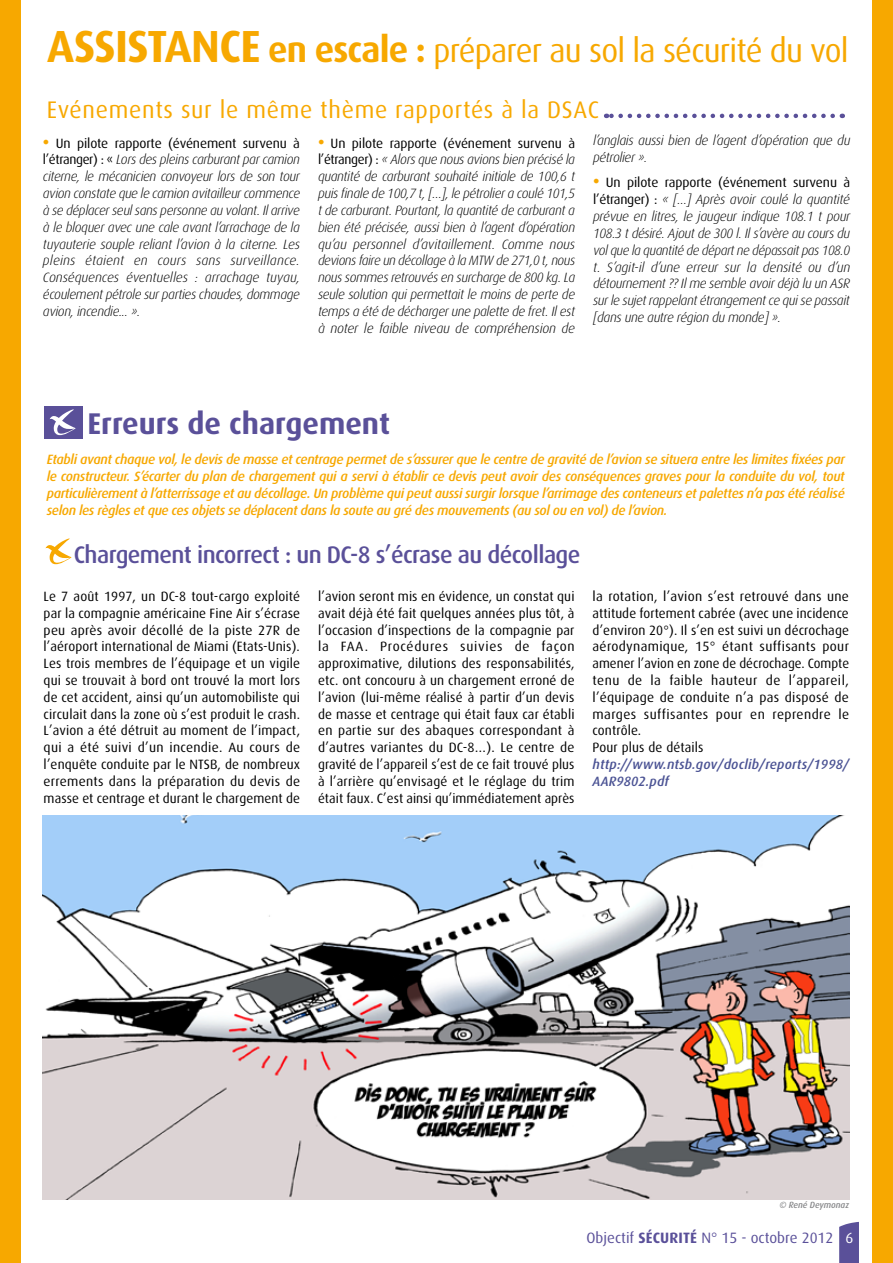
<style>
.page{position:relative;width:893px;height:1263px;background:#fff}
.page>*{position:absolute;margin:0;border:0;box-sizing:border-box;transform-origin:0 0}
.t1{font:33px "Dax OT";letter-spacing:-.025em;color:#f7a800}
.t2{font:700 30px "Dax OT";color:#5a5099}
.t3{font:500 24px "Dax OT";letter-spacing:-.025em;color:#5a5099}
.t4{font:24px "Dax OT";letter-spacing:.03em;color:#f7a800}
.t5{font:15px "Dax OT";color:#5a5099}
.t6{font:italic 300 13.5px/16.8px "Dax OT";letter-spacing:-.025em;color:#000;text-align:justify}
.t7{font:13.5px/16.8px "Dax OT";letter-spacing:.01em;color:#000;text-align:justify}
.t8{font:italic 500 13.5px/16.8px "Dax OT";letter-spacing:-.025em;color:#f7a800;text-align:justify}
.t9{font:italic 500 13.5px/16.8px "Dax OT";letter-spacing:.01em;color:#4b5394}
.t10{font:italic 500 9px "Dax OT";color:#87888a;scale:.95 1}
.s1{font-weight:700;font-size:45px}
.s2{font-weight:700;font-size:36px}
.s3{font-weight:700;font-style:normal;font-size:16.5px;color:#f7a800}
.s4{font-weight:400;font-style:normal}
.s5{font-weight:700}
.s6{color:#fff}
</style>
<div class="page">
<svg style="left:839px;top:1222px;width:20px;height:41px"></svg>
<div style="left:45px;top:406px;width:38px;height:33px;background:#5a5099"></div>
<svg style="left:50px;top:409px;width:26px;height:27px"></svg>
<svg style="left:45px;top:539px;width:27px;height:26px"></svg>
<svg style="left:606px;top:114px;width:227px;height:4px"></svg>
<div style="left:0;top:0;width:21px;height:1263px;background:#f7a800"></div>
<div style="left:872px;top:0;width:21px;height:1263px;background:#f7a800"></div>
<img style="left:43px;top:816px;width:806px;height:383px">
<h1 class="t1" style="left:47px;top:32px;width:803px"><span class="s1">Assistance</span> <span class="s2">en escale :</span> préparer au sol la sécurité du vol</h1>
<h3 class="t4" style="left:47px;top:96px;width:554px">Evénements sur le même thème rapportés à la DSAC</h3>
<p class="t6" style="left:43px;top:135px;width:259px"><span class="s3">•</span> <span class="s4">Un pilote rapporte (événement survenu à l’étranger) : «</span> Lors des pleins carburant par camion citerne, le mécanicien convoyeur lors de son tour avion constate que le camion avitailleur commence à se déplacer seul sans personne au volant. Il arrive à le bloquer avec une cale avant l’arrachage de la tuyauterie souple reliant l’avion à la citerne. Les pleins étaient en cours sans surveillance.<br>Conséquences éventuelles : arrachage tuyau, écoulement pétrole sur parties chaudes, dommage avion, incendie... ».</p>
<p class="t6" style="left:318px;top:135px;width:259px"><span class="s3">•</span> <span class="s4">Un pilote rapporte (événement survenu à l’étranger) :</span> « Alors que nous avions bien précisé la quantité de carburant souhaité initiale de 100,6 t puis finale de 100,7 t, […], le pétrolier a coulé 101,5 t de carburant. Pourtant, la quantité de carburant a bien été précisée, aussi bien à l’agent d’opération qu’au personnel d’avitaillement. Comme nous devions faire un décollage à la MTW de 271,0 t, nous nous sommes retrouvés en surcharge de 800 kg. La seule solution qui permettait le moins de perte de temps a été de décharger une palette de fret. Il est à noter le faible niveau de compréhension de</p>
<p class="t6" style="left:593px;top:132px;width:259px">l’anglais aussi bien de l’agent d’opération que du pétrolier ».</p>
<p class="t6" style="left:593px;top:175px;width:259px"><span class="s3">•</span> <span class="s4">Un pilote rapporte (événement survenu à l’étranger) :</span> « […] Après avoir coulé la quantité prévue en litres, le jaugeur indique 108.1 t pour 108.3 t désiré. Ajout de 300 l. Il s’avère au cours du vol que la quantité de départ ne dépassait pas 108.0 t. S’agit-il d’une erreur sur la densité ou d’un détournement ?? Il me semble avoir déjà lu un ASR sur le sujet rappelant étrangement ce qui se passait [dans une autre région du monde] ».</p>
<h2 class="t2" style="left:87px;top:406px;width:304px">Erreurs de chargement</h2>
<p class="t8" style="left:47px;top:451px;width:800px">Etabli avant chaque vol, le devis de masse et centrage permet de s’assurer que le centre de gravité de l’avion se situera entre les limites fixées par le constructeur. S’écarter du plan de chargement qui a servi à établir ce devis peut avoir des conséquences graves pour la conduite du vol, tout particulièrement à l’atterrissage et au décollage. Un problème qui peut aussi surgir lorsque l’arrimage des conteneurs et palettes n’a pas été réalisé selon les règles et que ces objets se déplacent dans la soute au gré des mouvements (au sol ou en vol) de l’avion.</p>
<h3 class="t3" style="left:74px;top:542px;width:508px">Chargement incorrect : un DC-8 s’écrase au décollage</h3>
<p class="t7" style="left:44px;top:588px;width:258px">Le 7 août 1997, un DC-8 tout-cargo exploité par la compagnie américaine Fine Air s’écrase peu après avoir décollé de la piste 27R de l’aéroport international de Miami (Etats-Unis).<br>Les trois membres de l’équipage et un vigile qui se trouvait à bord ont trouvé la mort lors de cet accident, ainsi qu’un automobiliste qui circulait dans la zone où s’est produit le crash.<br>L’avion a été détruit au moment de l’impact, qui a été suivi d’un incendie. Au cours de l’enquête conduite par le NTSB, de nombreux errements dans la préparation du devis de masse et centrage et durant le chargement de</p>
<p class="t7" style="left:318px;top:588px;width:258px">l’avion seront mis en évidence, un constat qui avait déjà été fait quelques années plus tôt, à l’occasion d’inspections de la compagnie par la FAA. Procédures suivies de façon approximative, dilutions des responsabilités, etc. ont concouru à un chargement erroné de l’avion (lui-même réalisé à partir d’un devis de masse et centrage qui était faux car établi en partie sur des abaques correspondant à d’autres variantes du DC-8…). Le centre de gravité de l’appareil s’est de ce fait trouvé plus à l’arrière qu’envisagé et le réglage du trim était faux. C’est ainsi qu’immédiatement après</p>
<p class="t7" style="left:593px;top:588px;width:258px;text-align:left">la rotation, l’avion s’est retrouvé dans une attitude fortement cabrée (avec une incidence d’environ 20°). Il s’en est suivi un décrochage aérodynamique, 15° étant suffisants pour amener l’avion en zone de décrochage. Compte tenu de la faible hauteur de l’appareil, l’équipage de conduite n’a pas disposé de marges suffisantes pour en reprendre le contrôle.<br>Pour plus de détails</p>
<p class="t9" style="left:593px;top:756px;width:258px">http://www.ntsb.gov/doclib/reports/1998/<br>AAR9802.pdf</p>
<p class="t10" style="left:779px;top:1200px;width:75px">© René Deymonaz</p>
<p class="t5" style="left:586px;top:1229px;width:269px">Objectif <span class="s5">Sécurité</span> N° 15 - octobre 2012 <span class="s6">6</span></p>
</div>
